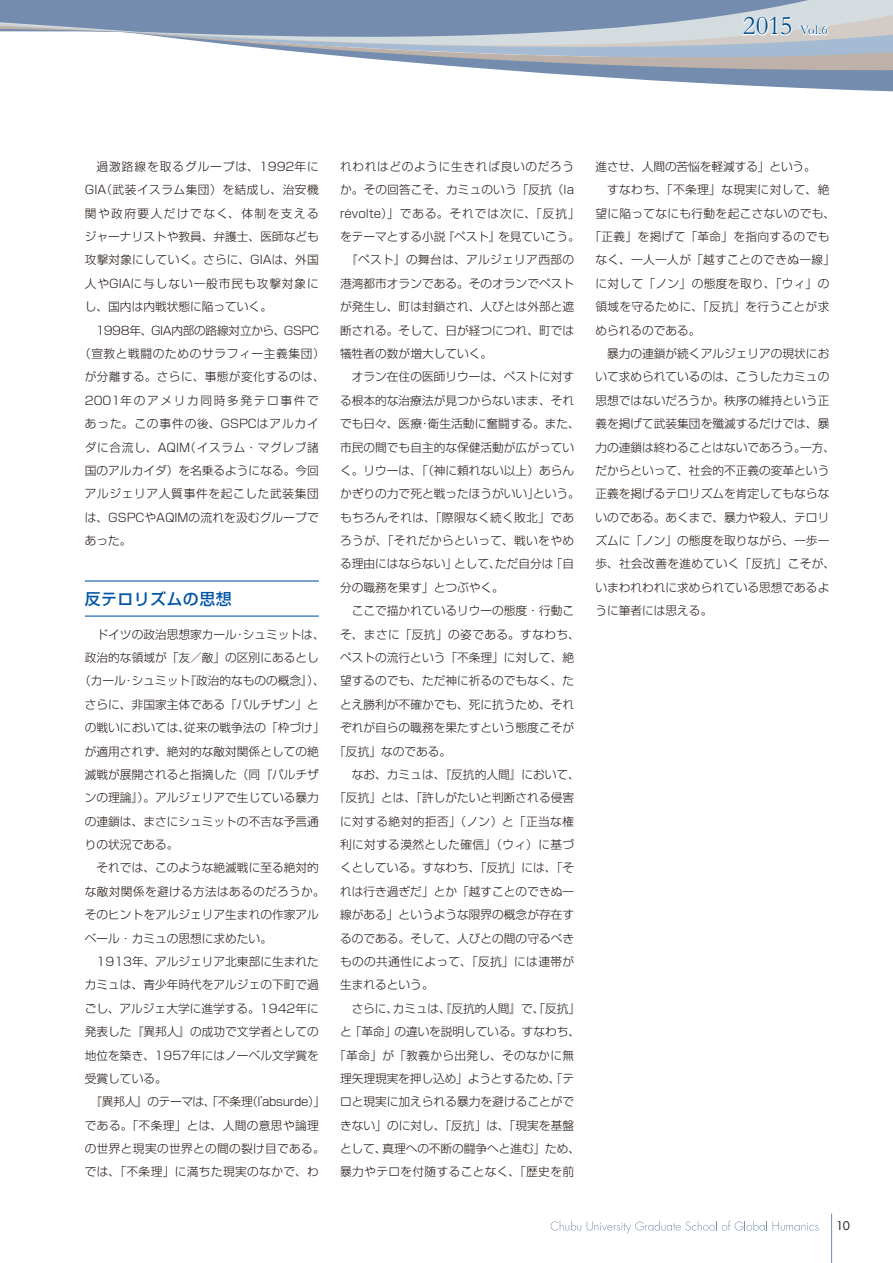
<style>
.page{position:relative;width:893px;height:1263px;background:#fff}
.page>*{position:absolute;margin:0;border:0;box-sizing:border-box;transform-origin:0 0}
.t1{font:15.9px "Shin Go Pro Medium 90 msp RKSJ H";letter-spacing:.025em;color:#0055a7}
.t2{font:13.35px "Garamond";color:#00508e}
.t3{font:11.7px/23.4px "Shin Go Pro Light 90 msp RKSJ H";color:#231916;text-align:justify}
.t4{font:11.7px "Shin Go Pro Light 90 msp RKSJ H";letter-spacing:.03em;color:#231916}
.t5{font:11.7px "Shin Go Pro Light 90 msp RKSJ H";letter-spacing:.035em;color:#231916}
.t6{font:11.7px "Shin Go Pro Light 90 msp RKSJ H";letter-spacing:.055em;color:#231916}
.t7{font:11.7px "Shin Go Pro Light 90 msp RKSJ H";letter-spacing:-.03em;color:#231916}
.t8{font:11.7px "Shin Go Pro Light 90 msp RKSJ H";letter-spacing:.08em;color:#231916}
.t9{font:11.7px "Shin Go Pro Light 90 msp RKSJ H";letter-spacing:-.025em;color:#231916}
.t10{font:11.7px "Shin Go Pro Light 90 msp RKSJ H";letter-spacing:.075em;color:#231916}
.t11{font:11.7px "Shin Go Pro Light 90 msp RKSJ H";letter-spacing:.14em;color:#231916}
.t12{font:11.7px "Futura Std";color:#231916}
.s1{font-size:27.15px}
</style>
<div class="page">
<svg style="left:188px;top:0;width:704px;height:12px;background:#8398b5"></svg>
<svg style="left:188px;top:12px;width:704px;height:80px"></svg>
<svg style="left:0;top:0;width:188px;height:40px"></svg>
<svg style="left:550px;top:1221px;width:268px;height:13px"></svg>
<hr style="left:831px;top:1214px;width:1px;height:49px;background:#748cad">
<hr style="left:85px;top:580px;width:234px;height:2px;background:#0055a7">
<hr style="left:85px;top:616px;width:234px;height:1px;background:#0055a7">
<p class="t2" style="left:742px;top:22px;width:86px"><span class="s1">2015</span> Vol.6</p>
<p class="t3" style="left:85px;top:156px;width:235px;text-indent:12px">過激路線を取るグループは、1992年にGIA（武装イスラム集団）を結成し、治安機関や政府要人だけでなく、体制を支えるジャーナリストや教員、弁護士、医師なども攻撃対象にしていく。さらに、GIAは、外国人やGIAに与しない一般市民も攻撃対象にし、国内は内戦状態に陥っていく。</p>
<p class="t9" style="left:96px;top:326px;width:224px">1998年、GIA内部の路線対立から、GSPC</p>
<p class="t6" style="left:79px;top:349px;width:247px">（宣教と戦闘のためのサラフィー主義集団）</p>
<p class="t4" style="left:85px;top:373px;width:241px">が分離する。さらに、事態が変化するのは、</p>
<p class="t11" style="left:85px;top:396px;width:235px">2001年のアメリカ同時多発テロ事件で</p>
<p class="t10" style="left:85px;top:419px;width:235px">あった。この事件の後、GSPCはアルカイ</p>
<p class="t6" style="left:85px;top:443px;width:235px">ダに合流し、AQIM（イスラム・マグレブ諸</p>
<p class="t3" style="left:85px;top:460px;width:235px">国のアルカイダ）を名乗るようになる。今回</p>
<p class="t6" style="left:85px;top:489px;width:235px">アルジェリア人質事件を起こした武装集団</p>
<p class="t3" style="left:85px;top:507px;width:235px">は、GSPCやAQIMの流れを汲むグループで</p>
<p class="t3" style="left:85px;top:531px;width:48px">あった。</p>
<h1 class="t1" style="left:85px;top:593px;width:148px">反テロリズムの思想</h1>
<p class="t3" style="left:97px;top:624px;width:230px">ドイツの政治思想家カール・シュミットは、</p>
<p class="t3" style="left:85px;top:647px;width:235px">政治的な領域が「友／敵」の区別にあるとし</p>
<p class="t3" style="left:79px;top:671px;width:247px">（カール・シュミット『政治的なものの概念』）、</p>
<p class="t3" style="left:85px;top:694px;width:235px">さらに、非国家主体である「パルチザン」と</p>
<p class="t3" style="left:85px;top:718px;width:241px">の戦いにおいては、従来の戦争法の「枠づけ」</p>
<p class="t3" style="left:85px;top:741px;width:235px">が適用されず、絶対的な敵対関係としての絶</p>
<p class="t3" style="left:85px;top:764px;width:235px">滅戦が展開されると指摘した（同『パルチザ</p>
<p class="t3" style="left:85px;top:788px;width:235px">ンの理論』）。アルジェリアで生じている暴力</p>
<p class="t3" style="left:85px;top:811px;width:235px">の連鎖は、まさにシュミットの不吉な予言通</p>
<p class="t3" style="left:85px;top:835px;width:95px">りの状況である。</p>
<p class="t3" style="left:97px;top:858px;width:224px">それでは、このような絶滅戦に至る絶対的</p>
<p class="t4" style="left:85px;top:887px;width:241px">な敵対関係を避ける方法はあるのだろうか。</p>
<p class="t3" style="left:85px;top:905px;width:235px">そのヒントをアルジェリア生まれの作家アル</p>
<p class="t3" style="left:85px;top:928px;width:189px">ベール・カミュの思想に求めたい。</p>
<p class="t3" style="left:97px;top:951px;width:224px">1913年、アルジェリア北東部に生まれた</p>
<p class="t3" style="left:85px;top:975px;width:235px">カミュは、青少年時代をアルジェの下町で過</p>
<p class="t3" style="left:85px;top:998px;width:235px">ごし、アルジェ大学に進学する。1942年に</p>
<p class="t3" style="left:85px;top:1022px;width:235px">発表した『異邦人』の成功で文学者としての</p>
<p class="t3" style="left:85px;top:1045px;width:235px">地位を築き、1957年にはノーベル文学賞を</p>
<p class="t3" style="left:85px;top:1068px;width:83px">受賞している。</p>
<p class="t7" style="left:90px;top:1098px;width:236px">『異邦人』のテーマは、「不条理（l’absurde）」</p>
<p class="t4" style="left:85px;top:1121px;width:235px">である。「不条理」とは、人間の意思や論理</p>
<p class="t4" style="left:85px;top:1144px;width:241px">の世界と現実の世界との間の裂け目である。</p>
<p class="t4" style="left:85px;top:1168px;width:235px">では、「不条理」に満ちた現実のなかで、わ</p>
<p class="t6" style="left:340px;top:162px;width:235px">れわれはどのように生きれば良いのだろう</p>
<p class="t3" style="left:340px;top:180px;width:235px">か。その回答こそ、カミュのいう「反抗（la</p>
<p class="t8" style="left:340px;top:209px;width:241px">révolte）」である。それでは次に、「反抗」</p>
<p class="t3" style="left:340px;top:227px;width:241px">をテーマとする小説『ペスト』を見ていこう。</p>
<p class="t4" style="left:346px;top:256px;width:230px">『ペスト』の舞台は、アルジェリア西部の</p>
<p class="t3" style="left:340px;top:273px;width:235px">港湾都市オランである。そのオランでペスト</p>
<p class="t3" style="left:340px;top:297px;width:235px">が発生し、町は封鎖され、人びとは外部と遮</p>
<p class="t3" style="left:340px;top:320px;width:235px">断される。そして、日が経つにつれ、町では</p>
<p class="t3" style="left:340px;top:343px;width:154px">犠牲者の数が増大していく。</p>
<p class="t3" style="left:352px;top:367px;width:224px">オラン在住の医師リウーは、ペストに対す</p>
<p class="t3" style="left:340px;top:390px;width:235px">る根本的な治療法が見つからないまま、それ</p>
<p class="t3" style="left:340px;top:414px;width:241px">でも日々、医療・衛生活動に奮闘する。また、</p>
<p class="t3" style="left:340px;top:437px;width:235px">市民の間でも自主的な保健活動が広がってい</p>
<p class="t3" style="left:340px;top:460px;width:235px">く。リウーは、「（神に頼れない以上）あらん</p>
<p class="t3" style="left:340px;top:484px;width:241px">かぎりの力で死と戦ったほうがいい」という。</p>
<p class="t4" style="left:340px;top:513px;width:235px">もちろんそれは、「際限なく続く敗北」であ</p>
<p class="t4" style="left:340px;top:536px;width:235px">ろうが、「それだからといって、戦いをやめ</p>
<p class="t3" style="left:340px;top:554px;width:235px">る理由にはならない」として、ただ自分は「自</p>
<p class="t3" style="left:340px;top:577px;width:165px">分の職務を果す」とつぶやく。</p>
<p class="t3" style="left:352px;top:601px;width:224px">ここで描かれているリウーの態度・行動こ</p>
<p class="t5" style="left:340px;top:630px;width:241px">そ、まさに「反抗」の姿である。すなわち、</p>
<p class="t3" style="left:340px;top:647px;width:235px">ペストの流行という「不条理」に対して、絶</p>
<p class="t3" style="left:340px;top:671px;width:235px">望するのでも、ただ神に祈るのでもなく、た</p>
<p class="t3" style="left:340px;top:694px;width:235px">とえ勝利が不確かでも、死に抗うため、それ</p>
<p class="t3" style="left:340px;top:718px;width:235px">ぞれが自らの職務を果たすという態度こそが</p>
<p class="t3" style="left:334px;top:741px;width:118px">「反抗」なのである。</p>
<p class="t3" style="left:352px;top:764px;width:229px">なお、カミュは、『反抗的人間』において、</p>
<p class="t3" style="left:334px;top:788px;width:241px">「反抗」とは、「許しがたいと判断される侵害</p>
<p class="t5" style="left:340px;top:817px;width:235px">に対する絶対的拒否」（ノン）と「正当な権</p>
<p class="t4" style="left:340px;top:840px;width:235px">利に対する漠然とした確信」（ウィ）に基づ</p>
<p class="t3" style="left:340px;top:858px;width:235px">くとしている。すなわち、「反抗」には、「そ</p>
<p class="t3" style="left:340px;top:881px;width:235px">れは行き過ぎだ」とか「越すことのできぬ一</p>
<p class="t3" style="left:340px;top:905px;width:235px">線がある」というような限界の概念が存在す</p>
<p class="t3" style="left:340px;top:928px;width:235px">るのである。そして、人びとの間の守るべき</p>
<p class="t4" style="left:340px;top:957px;width:235px">ものの共通性によって、「反抗」には連帯が</p>
<p class="t3" style="left:340px;top:975px;width:95px">生まれるという。</p>
<p class="t3" style="left:352px;top:998px;width:230px">さらに、カミュは、『反抗的人間』で、「反抗」</p>
<p class="t3" style="left:340px;top:1022px;width:241px">と「革命」の違いを説明している。すなわち、</p>
<p class="t5" style="left:334px;top:1051px;width:241px">「革命」が「教義から出発し、そのなかに無</p>
<p class="t3" style="left:340px;top:1068px;width:235px">理矢理現実を押し込め」ようとするため、「テ</p>
<p class="t3" style="left:340px;top:1092px;width:235px">ロと現実に加えられる暴力を避けることがで</p>
<p class="t3" style="left:340px;top:1115px;width:235px">きない」のに対し、「反抗」は、「現実を基盤</p>
<p class="t3" style="left:340px;top:1139px;width:241px">として、真理への不断の闘争へと進む」ため、</p>
<p class="t5" style="left:340px;top:1168px;width:235px">暴力やテロを付随することなく、「歴史を前</p>
<p class="t3" style="left:595px;top:156px;width:222px">進させ、人間の苦悩を軽減する」という。</p>
<p class="t5" style="left:607px;top:185px;width:224px">すなわち、「不条理」な現実に対して、絶</p>
<p class="t4" style="left:595px;top:209px;width:241px">望に陥ってなにも行動を起こさないのでも、</p>
<p class="t4" style="left:589px;top:232px;width:241px">「正義」を掲げて「革命」を指向するのでも</p>
<p class="t4" style="left:595px;top:256px;width:241px">なく、一人一人が「越すことのできぬ一線」</p>
<p class="t5" style="left:595px;top:279px;width:235px">に対して「ノン」の態度を取り、「ウィ」の</p>
<p class="t4" style="left:595px;top:302px;width:235px">領域を守るために、「反抗」を行うことが求</p>
<p class="t3" style="left:595px;top:320px;width:107px">められるのである。</p>
<p class="t3" style="left:607px;top:343px;width:224px">暴力の連鎖が続くアルジェリアの現状にお</p>
<p class="t3" style="left:595px;top:367px;width:235px">いて求められているのは、こうしたカミュの</p>
<p class="t3" style="left:595px;top:390px;width:235px">思想ではないだろうか。秩序の維持という正</p>
<p class="t3" style="left:595px;top:414px;width:235px">義を掲げて武装集団を殲滅するだけでは、暴</p>
<p class="t3" style="left:595px;top:437px;width:241px">力の連鎖は終わることはないであろう。一方、</p>
<p class="t3" style="left:595px;top:460px;width:235px">だからといって、社会的不正義の変革という</p>
<p class="t3" style="left:595px;top:484px;width:235px">正義を掲げるテロリズムを肯定してもならな</p>
<p class="t3" style="left:595px;top:507px;width:235px">いのである。あくまで、暴力や殺人、テロリ</p>
<p class="t3" style="left:595px;top:531px;width:235px">ズムに「ノン」の態度を取りながら、一歩一</p>
<p class="t4" style="left:595px;top:560px;width:241px">歩、社会改善を進めていく「反抗」こそが、</p>
<p class="t3" style="left:595px;top:577px;width:235px">いまわれわれに求められている思想であるよ</p>
<p class="t3" style="left:595px;top:601px;width:118px">うに筆者には思える。</p>
<p class="t12" style="left:836px;top:1220px;width:16px">10</p>
</div>
